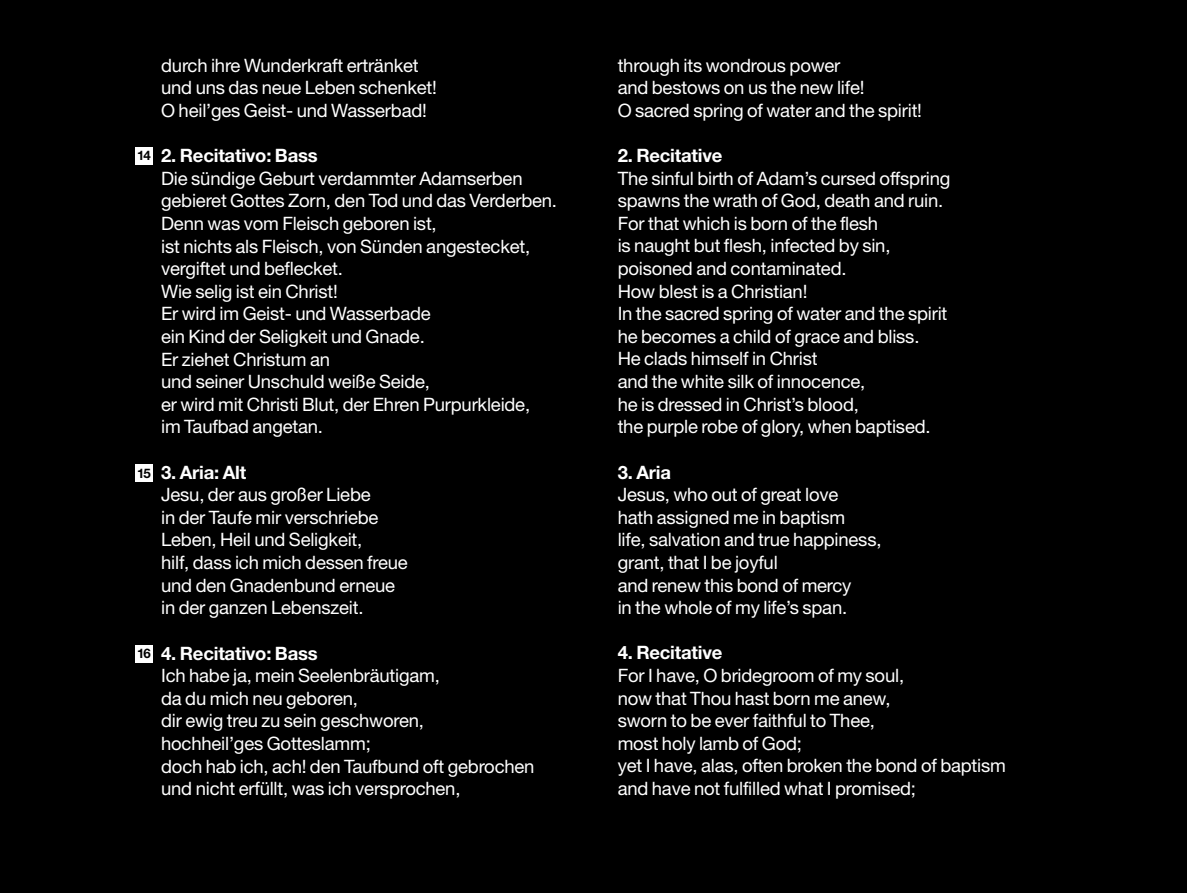
<style>
.page{position:relative;width:1187px;height:893px;background:#fff}
.page>*{position:absolute;margin:0;border:0;box-sizing:border-box;transform-origin:0 0}
.t1{font:18.45px/22.6px "Helvetica Neue";letter-spacing:-.01em;color:#fff}
.t2{font:700 18.45px "Helvetica Neue";letter-spacing:-.01em;color:#fff}
.t3{font:700 13.2px "Helvetica Neue";color:#000}
</style>
<div class="page">
<div style="left:0;top:0;width:1186px;height:893px;background:#000"></div>
<p class="t3" style="left:137px;top:147px;width:15px">14</p>
<p class="t3" style="left:137px;top:465px;width:15px">15</p>
<p class="t3" style="left:137px;top:645px;width:15px">16</p>
<p class="t1" style="left:161px;top:53px;width:277px">durch ihre Wunderkraft ertränket und uns das neue Leben schenket!<br>O heil’ges Geist- und Wasserbad!</p>
<p class="t2" style="left:161px;top:144px;width:158px">2. Recitativo: Bass</p>
<p class="t1" style="left:161px;top:167px;width:397px">Die sündige Geburt verdammter Adamserben gebieret Gottes Zorn, den Tod und das Verderben.<br>Denn was vom Fleisch geboren ist,<br>ist nichts als Fleisch, von Sünden angestecket, vergiftet und beflecket.<br>Wie selig ist ein Christ!<br>Er wird im Geist- und Wasserbade<br>ein Kind der Seligkeit und Gnade.<br>Er ziehet Christum an<br>und seiner Unschuld weiße Seide,<br>er wird mit Christi Blut, der Ehren Purpurkleide,<br>im Taufbad angetan.</p>
<p class="t2" style="left:161px;top:461px;width:87px">3. Aria: Alt</p>
<p class="t1" style="left:161px;top:483px;width:248px">Jesu, der aus großer Liebe<br>in der Taufe mir verschriebe<br>Leben, Heil und Seligkeit,<br>hilf, dass ich mich dessen freue und den Gnadenbund erneue in der ganzen Lebenszeit.</p>
<p class="t2" style="left:161px;top:641px;width:158px">4. Recitativo: Bass</p>
<p class="t1" style="left:161px;top:664px;width:375px">Ich habe ja, mein Seelenbräutigam,<br>da du mich neu geboren,<br>dir ewig treu zu sein geschworen,<br>hochheil’ges Gotteslamm;<br>doch hab ich, ach! den Taufbund oft gebrochen und nicht erfüllt, was ich versprochen,</p>
<p class="t1" style="left:617px;top:53px;width:306px">through its wondrous power<br>and bestows on us the new life!<br>O sacred spring of water and the spirit!</p>
<p class="t2" style="left:617px;top:144px;width:106px">2. Recitative</p>
<p class="t1" style="left:617px;top:166px;width:334px">The sinful birth of Adam’s cursed offspring spawns the wrath of God, death and ruin.<br>For that which is born of the flesh<br>is naught but flesh, infected by sin, poisoned and contaminated.<br>How blest is a Christian!<br>In the sacred spring of water and the spirit he becomes a child of grace and bliss.<br>He clads himself in Christ<br>and the white silk of innocence,<br>he is dressed in Christ’s blood,<br>the purple robe of glory, when baptised.</p>
<p class="t2" style="left:617px;top:460px;width:55px">3. Aria</p>
<p class="t1" style="left:617px;top:483px;width:265px">Jesus, who out of great love<br>hath assigned me in baptism<br>life, salvation and true happiness, grant, that I be joyful<br>and renew this bond of mercy<br>in the whole of my life’s span.</p>
<p class="t2" style="left:617px;top:641px;width:106px">4. Recitative</p>
<p class="t1" style="left:617px;top:664px;width:389px">For I have, O bridegroom of my soul,<br>now that Thou hast born me anew,<br>sworn to be ever faithful to Thee,<br>most holy lamb of God;<br>yet I have, alas, often broken the bond of baptism and have not fulfilled what I promised;</p>
</div>
